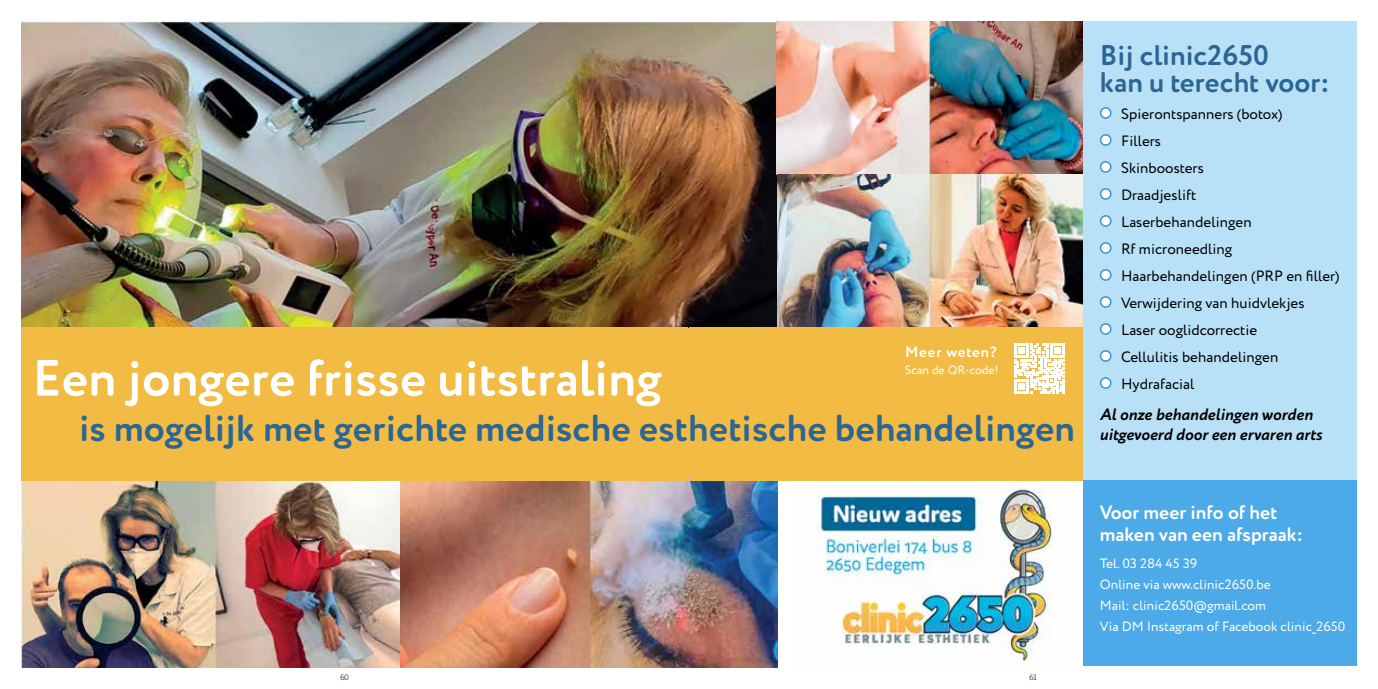
<style>
.page{position:relative;width:1378px;height:689px;background:#fff}
.page>*{position:absolute;margin:0;border:0;box-sizing:border-box;transform-origin:0 0}
.t1{font:700 51px "Circe Rounded";color:#fff}
.t2{font:700 37.5px "Circe Rounded";color:#2b6695}
.t3{font:700 28.5px/27px "Circe Rounded";color:#2b6695}
.t4{font:700 19.5px/22.5px "Circe Rounded";color:#fff}
.t5{font:italic 700 16.5px/19.5px "Circe";color:#000}
.t6{font:15px/27px "Circe Rounded";color:#000}
.t7{font:700 15px "Circe Rounded";letter-spacing:.05em;color:#fff}
.t8{font:13.5px/21px "Circe Rounded";color:#fff}
.t9{font:12px "Circe Rounded";color:#fff}
.t10{font:300 7.5px "Trade Gothic LT Std";color:#000}
</style>
<div class="page">
<img style="left:21px;top:21px;width:755px;height:306px">
<img style="left:21px;top:480px;width:756px;height:188px">
<div style="left:21px;top:327px;width:668px;height:153px;background:#f2bc44"></div>
<div style="left:1083px;top:21px;width:273px;height:459px;background:#b8e0f6"></div>
<div style="left:1083px;top:480px;width:273px;height:186px;background:#4caae9"></div>
<img style="left:794px;top:480px;width:280px;height:190px">
<img style="left:776px;top:21px;width:307px;height:153px">
<img style="left:777px;top:174px;width:152px;height:153px">
<img style="left:929px;top:174px;width:154px;height:153px">
<div style="left:689px;top:327px;width:394px;height:153px;background:#f2bc44"></div>
<div style="left:1100px;top:108px;width:11px;height:10px;background:#fff;border-radius:50%"></div>
<div style="left:1100px;top:107px;width:11px;height:12px;border:2px solid #3896d3;border-radius:50%"></div>
<div style="left:1100px;top:135px;width:11px;height:10px;background:#fff;border-radius:50%"></div>
<div style="left:1100px;top:134px;width:11px;height:12px;border:2px solid #3896d3;border-radius:50%"></div>
<div style="left:1100px;top:162px;width:11px;height:10px;background:#fff;border-radius:50%"></div>
<div style="left:1100px;top:161px;width:11px;height:12px;border:2px solid #3896d3;border-radius:50%"></div>
<div style="left:1100px;top:189px;width:11px;height:10px;background:#fff;border-radius:50%"></div>
<div style="left:1100px;top:188px;width:11px;height:12px;border:2px solid #3896d3;border-radius:50%"></div>
<div style="left:1100px;top:216px;width:11px;height:10px;background:#fff;border-radius:50%"></div>
<div style="left:1100px;top:215px;width:11px;height:12px;border:2px solid #3896d3;border-radius:50%"></div>
<div style="left:1100px;top:243px;width:11px;height:10px;background:#fff;border-radius:50%"></div>
<div style="left:1100px;top:242px;width:11px;height:12px;border:2px solid #3896d3;border-radius:50%"></div>
<div style="left:1100px;top:270px;width:11px;height:10px;background:#fff;border-radius:50%"></div>
<div style="left:1100px;top:269px;width:11px;height:12px;border:2px solid #3896d3;border-radius:50%"></div>
<div style="left:1100px;top:297px;width:11px;height:10px;background:#fff;border-radius:50%"></div>
<div style="left:1100px;top:296px;width:11px;height:12px;border:2px solid #3896d3;border-radius:50%"></div>
<div style="left:1100px;top:324px;width:11px;height:10px;background:#fff;border-radius:50%"></div>
<div style="left:1100px;top:323px;width:11px;height:12px;border:2px solid #3896d3;border-radius:50%"></div>
<div style="left:1100px;top:351px;width:11px;height:10px;background:#fff;border-radius:50%"></div>
<div style="left:1100px;top:350px;width:11px;height:12px;border:2px solid #3896d3;border-radius:50%"></div>
<div style="left:1100px;top:378px;width:11px;height:10px;background:#fff;border-radius:50%"></div>
<div style="left:1100px;top:377px;width:11px;height:12px;border:2px solid #3896d3;border-radius:50%"></div>
<svg style="left:1014px;top:344px;width:50px;height:50px"></svg>
<p class="t7" style="left:905px;top:343px;width:93px">Meer weten?</p>
<p class="t9" style="left:905px;top:363px;width:95px">Scan de QR-code!</p>
<h1 class="t1" style="left:32px;top:348px;width:631px">Een jongere frisse uitstraling</h1>
<h2 class="t2" style="left:79px;top:405px;width:997px">is mogelijk met gerichte medische esthetische behandelingen</h2>
<p class="t10" style="left:340px;top:672px;width:10px">60</p>
<p class="t10" style="left:1029px;top:672px;width:9px">61</p>
<h3 class="t3" style="left:1100px;top:42px;width:231px">Bij clinic2650<br>kan u terecht voor:</h3>
<p class="t6" style="left:1121px;top:101px;width:220px">Spierontspanners (botox)<br>Fillers<br>Skinboosters<br>Draadjeslift<br>Laserbehandelingen<br>Rf microneedling<br>Haarbehandelingen (PRP en filler)<br>Verwijdering van huidvlekjes<br>Laser ooglidcorrectie<br>Cellulitis behandelingen<br>Hydrafacial</p>
<p class="t5" style="left:1100px;top:406px;width:224px">Al onze behandelingen worden uitgevoerd door een ervaren arts</p>
<h3 class="t4" style="left:1100px;top:501px;width:205px">Voor meer info of het maken van een afspraak:</h3>
<p class="t8" style="left:1100px;top:553px;width:247px">Tel. 03 284 45 39<br>Online via www.clinic2650.be<br>Mail: clinic2650@gmail.com<br>Via DM Instagram of Facebook clinic_2650</p>
</div>
